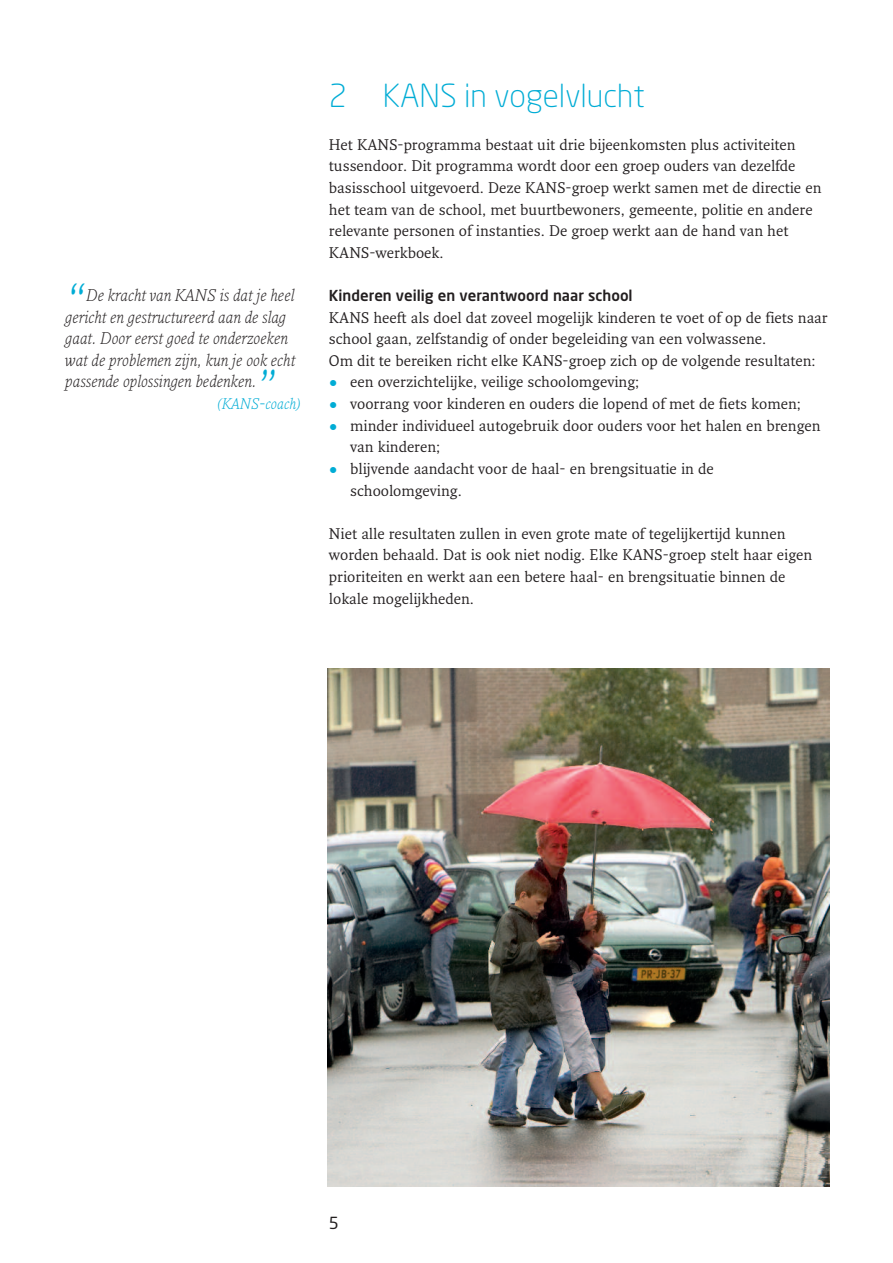
<style>
.page{position:relative;width:893px;height:1263px;background:#fff}
.page>*{position:absolute;margin:0;border:0;box-sizing:border-box;transform-origin:0 0}
.t1{font:italic 300 48px "Fresco";color:#00acd5}
.t2{font:300 31.5px "Neo Sans Std";color:#00acd5}
.t3{font:italic 300 16.5px/21.6px "Fresco";color:#231f20}
.t4{font:16.5px "Neo Sans Std";color:#231f20}
.t5{font:15px/21.6px "Fresco";color:#231f20}
.t6{font:500 15px "Neo Sans Std";color:#231f20}
.t7{font:italic 300 15px "Fresco";color:#00acd5}
.s1{color:#00acd5}
</style>
<div class="page">
<img style="left:327px;top:668px;width:502px;height:519px">
<h1 class="t1" style="left:65px;top:273px;width:23px">“</h1>
<p class="t3" style="left:65px;top:285px;width:232px;text-indent:21px">De kracht van KANS is dat je heel gericht en gestructureerd aan de slag gaat. Door eerst goed te onderzoeken wat de problemen zijn, kun je ook echt passende oplossingen bedenken.</p>
<p class="t7" style="left:218px;top:395px;width:84px">(KANS-coach)</p>
<h1 class="t1" style="left:257px;top:359px;width:23px">”</h1>
<h2 class="t2" style="left:329px;top:83px;width:318px">2 KANS in vogelvlucht</h2>
<p class="t5" style="left:329px;top:134px;width:494px">Het KANS-programma bestaat uit drie bijeenkomsten plus activiteiten tussendoor. Dit programma wordt door een groep ouders van dezelfde basisschool uitgevoerd. Deze KANS-groep werkt samen met de directie en het team van de school, met buurtbewoners, gemeente, politie en andere relevante personen of instanties. De groep werkt aan de hand van het KANS-werkboek.</p>
<p class="t6" style="left:329px;top:290px;width:305px">Kinderen veilig en verantwoord naar school</p>
<p class="t5" style="left:329px;top:307px;width:500px">KANS heeft als doel dat zoveel mogelijk kinderen te voet of op de fiets naar school gaan, zelfstandig of onder begeleiding van een volwassene.<br>Om dit te bereiken richt elke KANS-groep zich op de volgende resultaten:</p>
<p class="t5" style="left:329px;top:371px;width:312px"><span class="s1">•</span> een overzichtelijke, veilige schoolomgeving;</p>
<p class="t5" style="left:329px;top:393px;width:474px"><span class="s1">•</span> voorrang voor kinderen en ouders die lopend of met de fiets komen;</p>
<p class="t5" style="left:350px;top:415px;width:472px;text-indent:-21px"><span class="s1">•</span> minder individueel autogebruik door ouders voor het halen en brengen van kinderen;</p>
<p class="t5" style="left:350px;top:458px;width:365px;text-indent:-21px"><span class="s1">•</span> blijvende aandacht voor de haal- en brengsituatie in de schoolomgeving.</p>
<p class="t5" style="left:329px;top:523px;width:485px">Niet alle resultaten zullen in even grote mate of tegelijkertijd kunnen worden behaald. Dat is ook niet nodig. Elke KANS-groep stelt haar eigen prioriteiten en werkt aan een betere haal- en brengsituatie binnen de lokale mogelijkheden.</p>
<p class="t4" style="left:329px;top:1217px;width:11px">5</p>
</div>
